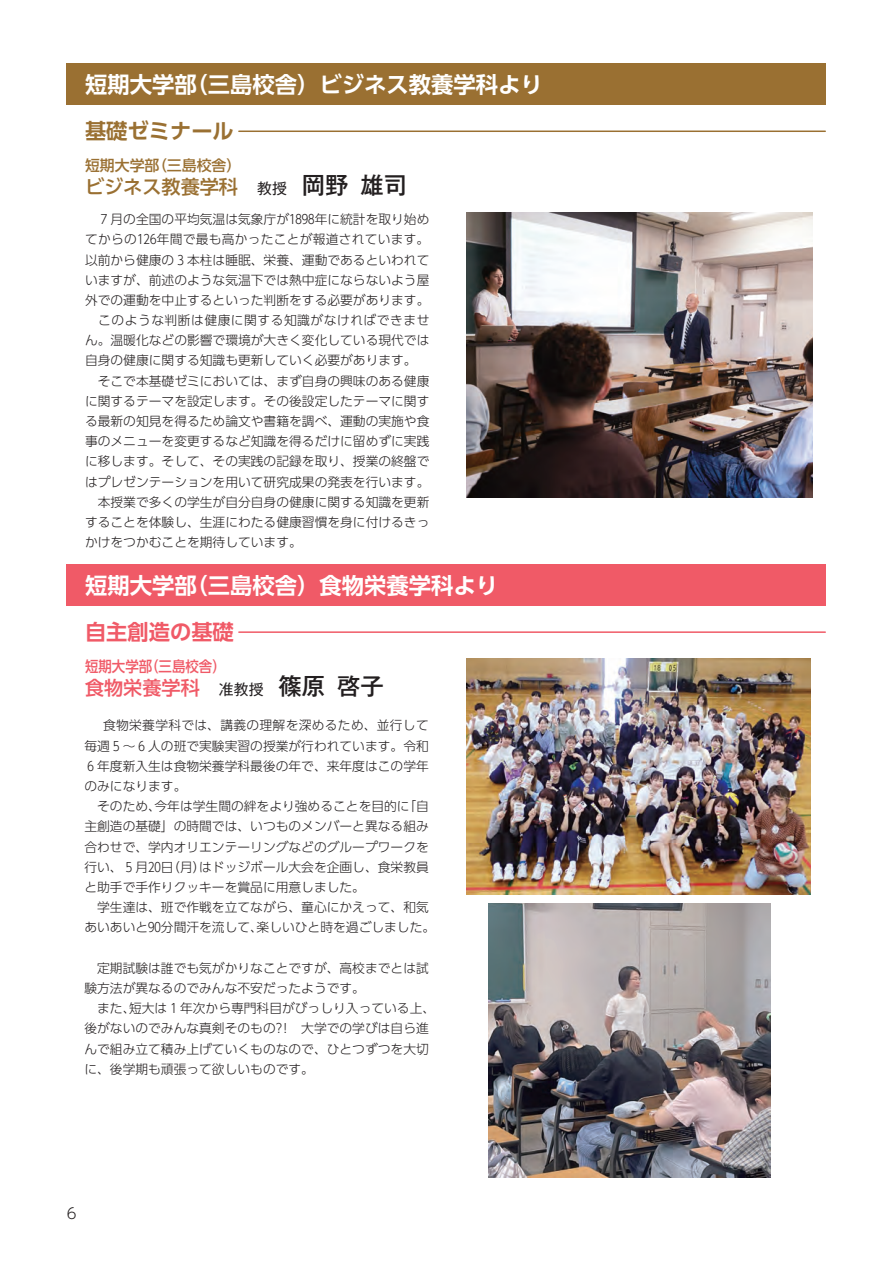
<style>
.page{position:relative;width:893px;height:1263px;background:#fff}
.page>*{position:absolute;margin:0;border:0;box-sizing:border-box;transform-origin:0 0}
.t1{font:700 22.35px "UD Shin Go Pr 6 N De";color:#fff}
.t2{font:700 21.3px "UD Shin Go Pr 6 N De";color:#9a7032}
.t3{font:700 21.3px "UD Shin Go Pr 6 N De";color:#f05a67}
.t4{font:500 19.2px "UD Shin Go Pr 6 N";color:#9a7032}
.t5{font:500 19.2px "UD Shin Go Pr 6 N";color:#f05a67}
.t6{font:500 14.85px "UD Shin Go Pr 6 N";color:#f05a67;scale:.9 1}
.t7{font:500 14.85px "UD Shin Go Pr 6 N";color:#9a7032}
.t8{font:300 14.85px "UD Shin Go Pr 6 N";color:#231f20}
.t9{font:300 12.75px/20.2px "UD Shin Go Pr 6 N";color:#231f20}
.s1{font-family:"Gothic MB101 Pr 6 N";font-weight:400;font-size:14.85px;color:#231f20}
.s2{font-family:"Gothic MB101 Pr 6 N";font-size:23.4px;color:#231f20}
</style>
<div class="page">
<div style="left:67px;top:64px;width:759px;height:41px;background:#9a7032"></div>
<img style="left:467px;top:213px;width:345px;height:285px">
<hr style="left:239px;top:131px;width:586px;height:1px;background:#9a7032">
<hr style="left:239px;top:631px;width:586px;height:2px;background:#f05a67">
<div style="left:67px;top:565px;width:759px;height:41px;background:#f05a67"></div>
<img style="left:466px;top:659px;width:344px;height:236px">
<img style="left:488px;top:903px;width:282px;height:275px">
<h1 class="t1" style="left:85px;top:66px;width:459px">短期大学部（三島校舎）ビジネス教養学科より</h1>
<h2 class="t2" style="left:85px;top:114px;width:150px">基礎ゼミナール</h2>
<p class="t7" style="left:85px;top:153px;width:158px">短期大学部（三島校舎）</p>
<h3 class="t4" style="left:85px;top:171px;width:324px">ビジネス教養学科 <span class="s1">教授　</span><span class="s2">岡野雄司</span></h3>
<p class="t9" style="left:85px;top:209px;width:346px">　７月の全国の平均気温は気象庁が１８９８年に統計を取り始めてからの１２６年間で最も高かったことが報道されています。以前から健康の３本柱は睡眠、栄養、運動であるといわれていますが、前述のような気温下では熱中症にならないよう屋外での運動を中止するといった判断をする必要があります。　このような判断は健康に関する知識がなければできません。温暖化などの影響で環境が大きく変化している現代では自身の健康に関する知識も更新していく必要があります。　そこで本基礎ゼミにおいては、まず自身の興味のある健康に関するテーマを設定します。その後設定したテーマに関する最新の知見を得るため論文や書籍を調べ、運動の実施や食事のメニューを変更するなど知識を得るだけに留めずに実践に移します。そして、その実践の記録を取り、授業の終盤ではプレゼンテーションを用いて研究成果の発表を行います。　本授業で多くの学生が自分自身の健康に関する知識を更新することを体験し、生涯にわたる健康習慣を身に付けるきっかけをつかむことを期待しています。</p>
<h1 class="t1" style="left:85px;top:567px;width:414px">短期大学部（三島校舎）食物栄養学科より</h1>
<h2 class="t3" style="left:85px;top:615px;width:150px">自主創造の基礎</h2>
<p class="t6" style="left:85px;top:654px;width:158px">短期大学部（三島校舎）</p>
<h3 class="t5" style="left:85px;top:672px;width:300px">食物栄養学科 <span class="s1">准教授　</span><span class="s2">篠原啓子</span></h3>
<p class="t9" style="left:84px;top:715px;width:352px;text-indent:19px">食物栄養学科では、講義の理解を深めるため、並行して毎週５～６人の班で実験実習の授業が行われています。令和<br>６年度新入生は食物栄養学科最後の年で、来年度はこの学年のみになります。<br>　そのため、今年は学生間の絆をより強めることを目的に「自主創造の基礎」の時間では、いつものメンバーと異なる組み合わせで、学内オリエンテーリングなどのグループワークを行い、５月２０日（月）はドッジボール大会を企画し、食栄教員と助手で手作りクッキーを賞品に用意しました。<br>　学生達は、班で作戦を立てながら、童心にかえって、和気あいあいと９０分間汗を流して、楽しいひと時を過ごしました。</p>
<p class="t9" style="left:84px;top:957px;width:352px">　定期試験は誰でも気がかりなことですが、高校までとは試験方法が異なるのでみんな不安だったようです。<br>　また、短大は１年次から専門科目がびっしり入っている上、後がないのでみんな真剣そのもの？！　大学での学びは自ら進んで組み立て積み上げていくものなので、ひとつずつを大切に、後学期も頑張って欲しいものです。</p>
<p class="t8" style="left:67px;top:1201px;width:11px">6</p>
</div>
